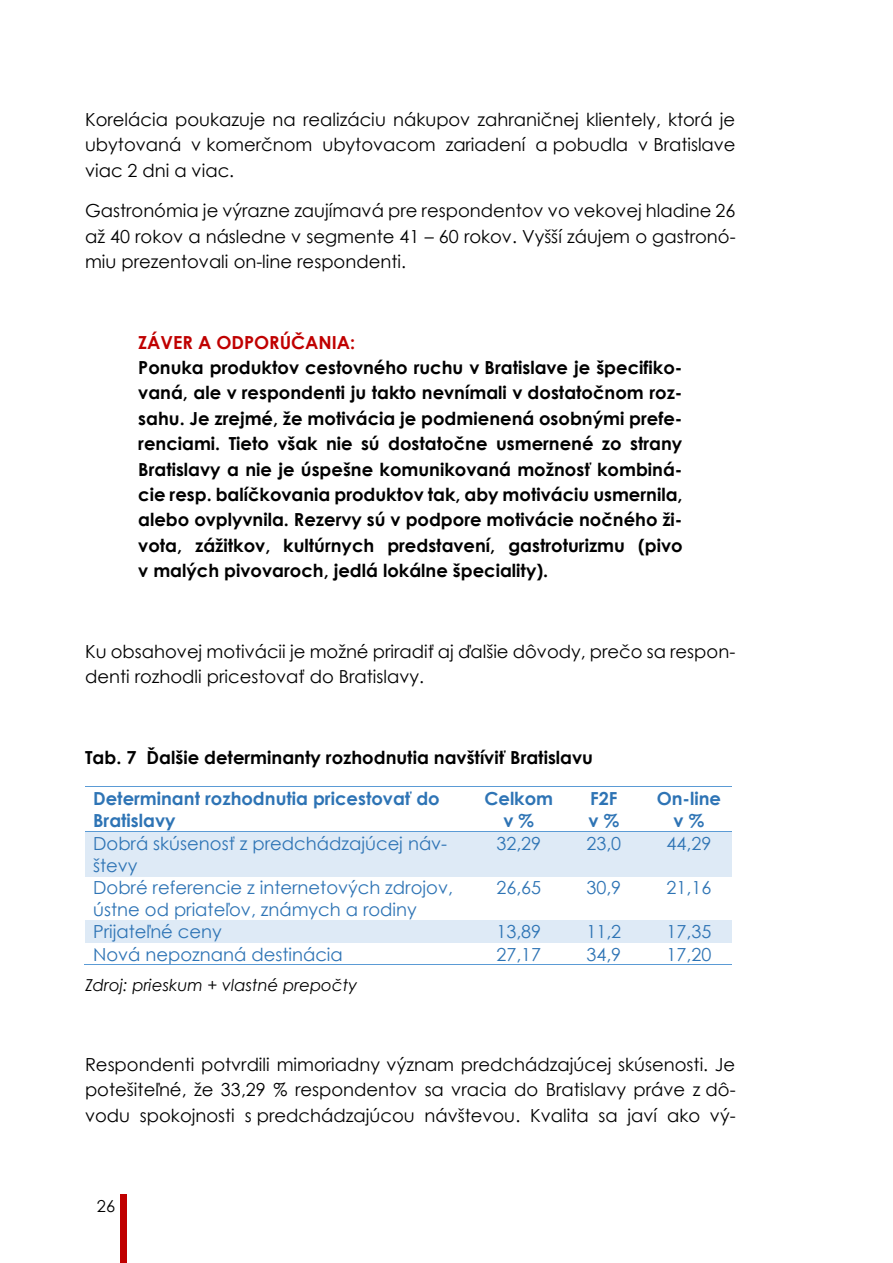
<style>
.page{position:relative;width:893px;height:1263px;background:#fff}
.page>*{position:absolute;margin:0;border:0;box-sizing:border-box;transform-origin:0 0}
.t1{font:18px/25.3px "Century Gothic";color:#000;text-align:justify}
.t2{font:700 18px/25.3px "Century Gothic";color:#000;text-align:justify}
.t3{font:18px/22.2px "Century Gothic";color:#2e74b5}
.t4{font:700 18px/22px "Century Gothic";color:#2e74b5}
.t5{font:700 18px "Century Gothic";color:#c00000}
.t6{font:italic 16.5px "Century Gothic";color:#000}
.t7{font:16.5px "Century Gothic";color:#000}
</style>
<div class="page">
<div style="left:120px;top:1195px;width:7px;height:68px;background:#c00000"></div>
<hr style="left:85px;top:786px;width:391px;height:1px;background:#5b9bd5">
<hr style="left:477px;top:786px;width:84px;height:1px;background:#5b9bd5">
<hr style="left:562px;top:786px;width:84px;height:1px;background:#5b9bd5">
<hr style="left:647px;top:786px;width:85px;height:1px;background:#5b9bd5">
<div style="left:85px;top:832px;width:391px;height:44px;background:#deeaf6"></div>
<div style="left:476px;top:832px;width:85px;height:44px;background:#deeaf6"></div>
<div style="left:561px;top:832px;width:85px;height:44px;background:#deeaf6"></div>
<div style="left:646px;top:832px;width:86px;height:44px;background:#deeaf6"></div>
<hr style="left:85px;top:831px;width:391px;height:1px;background:#5b9bd5">
<hr style="left:477px;top:831px;width:84px;height:1px;background:#5b9bd5">
<hr style="left:562px;top:831px;width:84px;height:1px;background:#5b9bd5">
<hr style="left:647px;top:831px;width:85px;height:1px;background:#5b9bd5">
<div style="left:85px;top:920px;width:391px;height:22px;background:#deeaf6"></div>
<div style="left:476px;top:920px;width:85px;height:22px;background:#deeaf6"></div>
<div style="left:561px;top:920px;width:85px;height:22px;background:#deeaf6"></div>
<div style="left:646px;top:920px;width:86px;height:22px;background:#deeaf6"></div>
<hr style="left:84px;top:964px;width:392px;height:1px;background:#5b9bd5">
<hr style="left:476px;top:964px;width:85px;height:1px;background:#5b9bd5">
<hr style="left:561px;top:964px;width:85px;height:1px;background:#5b9bd5">
<hr style="left:646px;top:964px;width:86px;height:1px;background:#5b9bd5">
<p class="t1" style="left:85px;top:106px;width:652px">Korelácia poukazuje na realizáciu nákupov zahraničnej klientely, ktorá je ubytovaná v komerčnom ubytovacom zariadení a pobudla v Bratislave viac 2 dni a viac.</p>
<p class="t1" style="left:85px;top:197px;width:652px">Gastronómia je výrazne zaujímavá pre respondentov vo vekovej hladine 26 až 40 rokov a následne v segmente 41 – 60 rokov. Vyšší záujem o gastronó&shy;miu prezentovali on-line respondenti.</p>
<p class="t5" style="left:138px;top:331px;width:219px">ZÁVER A ODPORÚČANIA:</p>
<p class="t2" style="left:138px;top:354px;width:546px">Ponuka produktov cestovného ruchu v Bratislave je špecifiko&shy;vaná, ale v respondenti ju takto nevnímali v dostatočnom roz&shy;sahu. Je zrejmé, že motivácia je podmienená osobnými prefe&shy;renciami. Tieto však nie sú dostatočne usmernené zo strany Bratislavy a nie je úspešne komunikovaná možnosť kombiná&shy;cie resp. balíčkovania produktov tak, aby motiváciu usmernila, alebo ovplyvnila. Rezervy sú v podpore motivácie nočného ži&shy;vota, zážitkov, kultúrnych predstavení, gastroturizmu (pivo v malých pivovaroch, jedlá lokálne špeciality).</p>
<p class="t1" style="left:85px;top:638px;width:652px">Ku obsahovej motivácii je možné priradiť aj ďalšie dôvody, prečo sa respon&shy;denti rozhodli pricestovať do Bratislavy.</p>
<p class="t2" style="left:85px;top:744px;width:509px">Tab. 7 Ďalšie determinanty rozhodnutia navštíviť Bratislavu</p>
<p class="t4" style="left:93px;top:787px;width:348px">Determinant rozhodnutia pricestovať do<br>Bratislavy</p>
<p class="t4" style="left:484px;top:787px;width:70px;text-align:center">Celkom v %</p>
<p class="t4" style="left:589px;top:787px;width:32px">F2F v %</p>
<p class="t4" style="left:657px;top:787px;width:66px;text-align:center">On-line v %</p>
<p class="t3" style="left:93px;top:832px;width:356px">Dobrá skúsenosť z predchádzajúcej náv&shy;števy</p>
<p class="t3" style="left:496px;top:832px;width:46px">32,29</p>
<p class="t3" style="left:586px;top:832px;width:36px">23,0</p>
<p class="t3" style="left:667px;top:832px;width:46px">44,29</p>
<p class="t3" style="left:93px;top:876px;width:362px">Dobré referencie z internetových zdrojov, ústne od priateľov, známych a rodiny</p>
<p class="t3" style="left:496px;top:876px;width:46px">26,65</p>
<p class="t3" style="left:586px;top:876px;width:36px">30,9</p>
<p class="t3" style="left:667px;top:876px;width:46px">21,16</p>
<p class="t3" style="left:93px;top:920px;width:130px">Prijateľné ceny</p>
<p class="t3" style="left:496px;top:920px;width:46px">13,89</p>
<p class="t3" style="left:586px;top:920px;width:36px">11,2</p>
<p class="t3" style="left:667px;top:920px;width:46px">17,35</p>
<p class="t3" style="left:93px;top:942px;width:251px">Nová nepoznaná destinácia</p>
<p class="t3" style="left:496px;top:942px;width:46px">27,17</p>
<p class="t3" style="left:586px;top:942px;width:36px">34,9</p>
<p class="t3" style="left:667px;top:942px;width:46px">17,20</p>
<p class="t6" style="left:85px;top:974px;width:274px">Zdroj: prieskum + vlastné prepočty</p>
<p class="t1" style="left:85px;top:1051px;width:652px">Respondenti potvrdili mimoriadny význam predchádzajúcej skúsenosti. Je potešiteľné, že 33,29 % respondentov sa vracia do Bratislavy práve z dô&shy;vodu spokojnosti s predchádzajúcou návštevou. Kvalita sa javí ako vý-</p>
<p class="t7" style="left:97px;top:1195px;width:20px">26</p>
</div>
